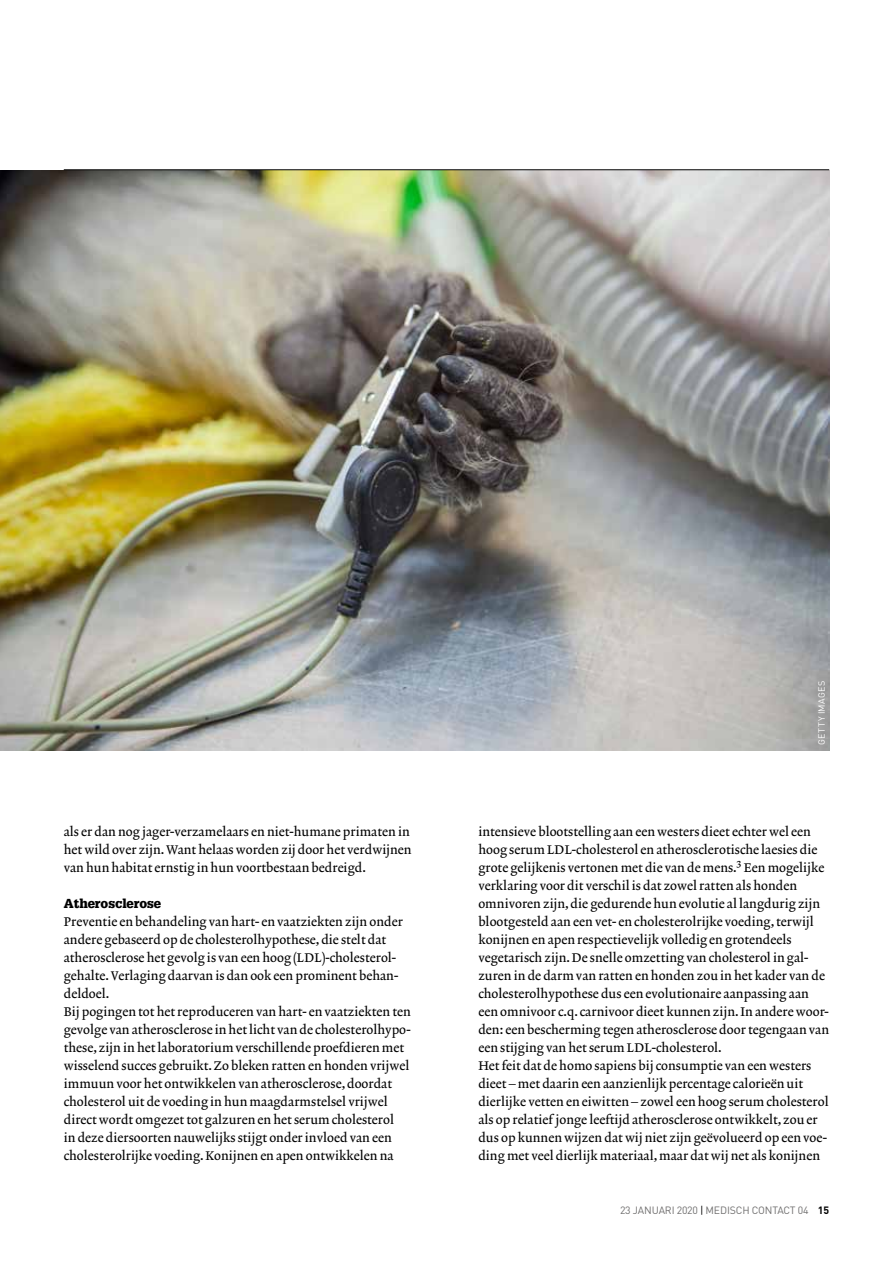
<style>
.page{position:relative;width:893px;height:1263px;background:#fff}
.page>*{position:absolute;margin:0;border:0;box-sizing:border-box;transform-origin:0 0}
.t1{font:12.75px/18px "Lexicon No 2 Roman A";color:#000}
.t2{font:900 12.75px "Glypha LT Std";color:#000}
.t3{font:10.5px "DINOT";letter-spacing:-.015em;color:#706f6f}
.t4{font:10.2px "Lexicon No 2 Roman A";color:#000}
.t5{font:9px "DINOT";letter-spacing:.06em;color:#fff}
.s1{color:#000}
.s2{font-weight:700;color:#000}
</style>
<div class="page">
<img style="left:0;top:170px;width:829px;height:580px">
<hr style="left:64px;top:169px;width:765px;height:1px;background:#000">
<p class="t1" style="left:64px;top:823px;width:349px">als er dan nog jager-verzamelaars en niet-humane primaten in het wild over zijn. Want helaas worden zij door het verdwijnen van hun habitat ernstig in hun voortbestaan bedreigd.</p>
<p class="t2" style="left:64px;top:896px;width:99px">Atherosclerose</p>
<p class="t1" style="left:64px;top:913px;width:349px">Preventie en behandeling van hart- en vaatziekten zijn onder andere gebaseerd op de cholesterolhypothese, die stelt dat atherosclerose het gevolg is van een hoog (LDL)-cholesterol&shy;gehalte. Verlaging daarvan is dan ook een prominent behan&shy;deldoel.<br>Bij pogingen tot het reproduceren van hart- en vaatziekten ten gevolge van atherosclerose in het licht van de cholesterolhypo&shy;these, zijn in het laboratorium verschillende proefdieren met wisselend succes gebruikt. Zo bleken ratten en honden vrijwel immuun voor het ontwikkelen van atherosclerose, doordat cholesterol uit de voeding in hun maagdarmstelsel vrijwel direct wordt omgezet tot galzuren en het serum cholesterol<br>in deze diersoorten nauwelijks stijgt onder invloed van een cholesterolrijke voeding. Konijnen en apen ontwikkelen na</p>
<p class="t5" style="left:816px;top:745px;width:66px;rotate:-90deg">GETTY IMAGES</p>
<p class="t1" style="left:478px;top:823px;width:341px">intensieve blootstelling aan een westers dieet echter wel een hoog serum LDL-cholesterol en atherosclerotische laesies die grote gelijkenis vertonen met die van de mens.</p>
<p class="t4" style="left:737px;top:856px;width:6px">3</p>
<p class="t1" style="left:478px;top:859px;width:352px;text-indent:265px">Een mogelijke verklaring voor dit verschil is dat zowel ratten als honden omnivoren zijn, die gedurende hun evolutie al langdurig zijn blootgesteld aan een vet- en cholesterolrijke voeding, terwijl konijnen en apen respectievelijk volledig en grotendeels vegetarisch zijn. De snelle omzetting van cholesterol in gal&shy;zuren in de darm van ratten en honden zou in het kader van de cholesterolhypothese dus een evolutionaire aanpassing aan een omnivoor c.q. carnivoor dieet kunnen zijn. In andere woor&shy;den: een bescherming tegen atherosclerose door tegengaan van een stijging van het serum LDL-cholesterol.<br>Het feit dat de homo sapiens bij consumptie van een westers dieet – met daarin een aanzienlijk percentage calorieën uit dierlijke vetten en eiwitten – zowel een hoog serum cholesterol als op relatief jonge leeftijd atherosclerose ontwikkelt, zou er dus op kunnen wijzen dat wij niet zijn geëvolueerd op een voe&shy;ding met veel dierlijk materiaal, maar dat wij net als konijnen</p>
<p class="t3" style="left:620px;top:1203px;width:211px">23 JANUARI 2020 <span class="s1">|</span> MEDISCH CONTACT 04 <span class="s2">15</span></p>
</div>
